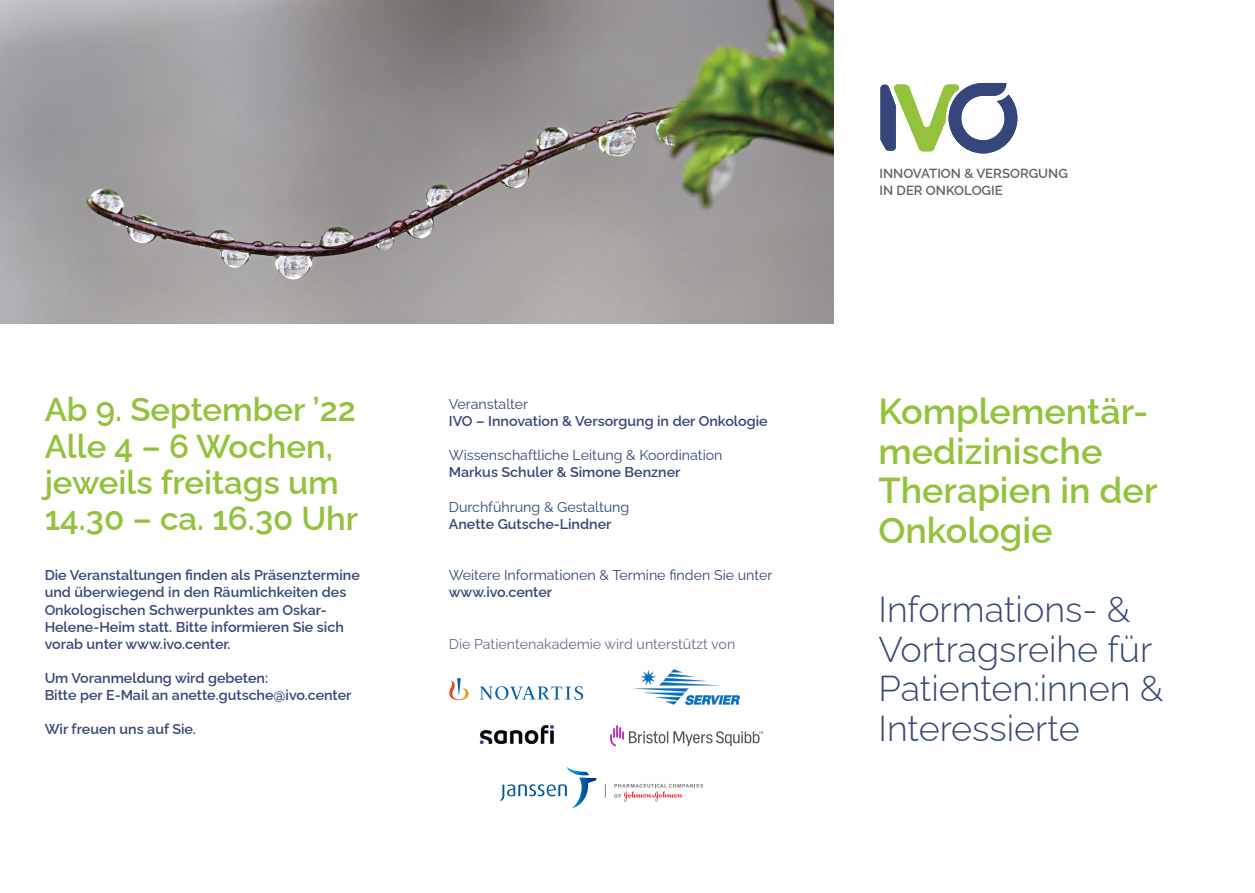
<style>
.page{position:relative;width:1255px;height:893px;background:#fff}
.page>*{position:absolute;margin:0;border:0;box-sizing:border-box;transform-origin:0 0}
.t1{font:300 36px/39.6px "Raleway";color:#35477a}
.t2{font:600 36px/39.6px "Raleway";color:#94c23d}
.t3{font:600 33px/36.3px "Raleway";color:#94c23d}
.t4{font:600 14.25px/17.1px "Raleway";color:#35477a}
.t5{font:14.25px "Raleway";color:#35477a}
.t6{font:14.25px "Raleway";color:#646b96}
.t7{font:600 13.2px/17.2px "Raleway";color:#646363}
</style>
<div class="page">
<img style="left:0;top:0;width:833px;height:323px">
<svg style="left:880px;top:83px;width:137px;height:70px"></svg>
<img style="left:633px;top:669px;width:107px;height:37px">
<svg style="left:449px;top:678px;width:134px;height:22px"></svg>
<img style="left:479px;top:725px;width:74px;height:19px">
<svg style="left:610px;top:725px;width:153px;height:21px"></svg>
<svg style="left:500px;top:767px;width:96px;height:41px"></svg>
<svg style="left:614px;top:784px;width:89px;height:18px"></svg>
<svg style="left:605px;top:784px;width:1px;height:14px"></svg>
<h2 class="t3" style="left:45px;top:388px;width:315px">Ab 9. September ’22<br>Alle 4 – 6 Wochen, jeweils freitags um<br>14.30 – ca. 16.30 Uhr</h2>
<p class="t4" style="left:45px;top:565px;width:317px">Die Veranstaltungen finden als Präsenztermine und überwiegend in den Räumlichkeiten des Onkologischen Schwerpunktes am Oskar-Helene-Heim statt. Bitte informieren Sie sich vorab unter www.ivo.center.</p>
<p class="t4" style="left:45px;top:668px;width:308px">Um Voranmeldung wird gebeten:<br>Bitte per E-Mail an anette.gutsche@ivo.center</p>
<p class="t4" style="left:45px;top:719px;width:153px">Wir freuen uns auf Sie.</p>
<p class="t5" style="left:449px;top:393px;width:81px">Veranstalter</p>
<p class="t4" style="left:449px;top:411px;width:320px">IVO – Innovation &amp; Versorgung in der Onkologie</p>
<p class="t5" style="left:449px;top:444px;width:275px">Wissenschaftliche Leitung &amp; Koordination</p>
<p class="t4" style="left:449px;top:462px;width:233px">Markus Schuler &amp; Simone Benzner</p>
<p class="t5" style="left:449px;top:495px;width:182px">Durchführung &amp; Gestaltung</p>
<p class="t4" style="left:449px;top:514px;width:164px">Anette Gutsche-Lindner</p>
<p class="t5" style="left:449px;top:564px;width:325px">Weitere Informationen &amp; Termine finden Sie unter</p>
<p class="t4" style="left:449px;top:582px;width:105px">www.ivo.center</p>
<p class="t6" style="left:449px;top:632px;width:288px">Die Patientenakademie wird unterstützt von</p>
<p class="t7" style="left:879px;top:163px;width:190px">INNOVATION &amp; VERSORGUNG<br>IN DER ONKOLOGIE</p>
<h1 class="t2" style="left:878px;top:388px;width:280px">Komplementär&shy;medizinische<br>Therapien in der<br>Onkologie</h1>
<h1 class="t1" style="left:878px;top:586px;width:286px">Informations- &amp;<br>Vortragsreihe für<br>Patienten:innen &amp;<br>Interessierte</h1>
</div>
